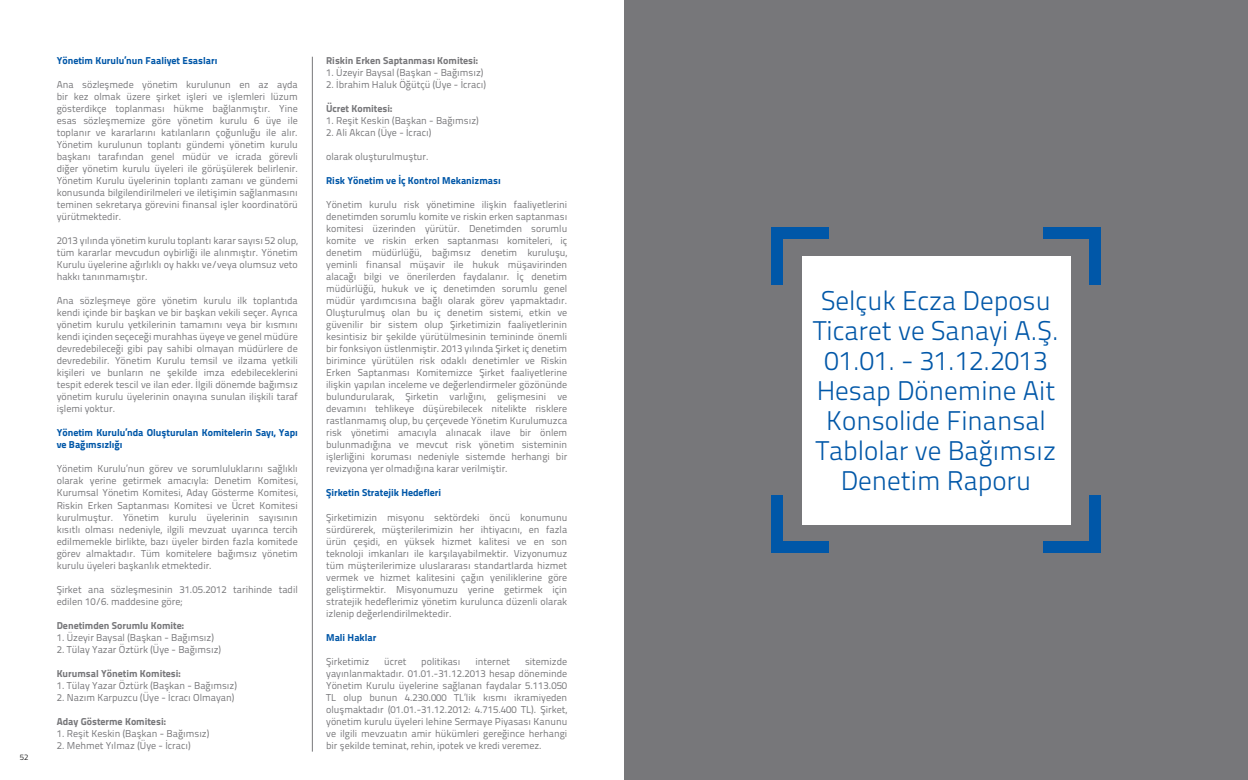
<style>
.page{position:relative;width:1248px;height:780px;background:#fff}
.page>*{position:absolute;margin:0;border:0;box-sizing:border-box;transform-origin:0 0}
.t1{font:27px/30px "Titillium Text 25 L 250 wt";color:#0057a8;text-align:center}
.t2{font:10px/12px "Titillium Text 25 L 400 wt";color:#77777a;text-align:justify}
.t3{font:10px/12px "Titillium Text 25 L 999 wt";color:#0057a8}
.t4{font:10px "Titillium Text 25 L 999 wt";color:#77777a}
.t5{font:8px "Titillium Text 25 L 250 wt";color:#000}
</style>
<div class="page">
<hr style="left:312px;top:57px;width:1px;height:694px;background:#77777a">
<div style="left:624px;top:0;width:623px;height:780px;background:#77777a"></div>
<div style="left:771px;top:227px;width:11px;height:58px;background:#0057a8"></div>
<div style="left:771px;top:227px;width:57px;height:12px;background:#0057a8"></div>
<div style="left:1089px;top:227px;width:11px;height:58px;background:#0057a8"></div>
<div style="left:1043px;top:227px;width:57px;height:12px;background:#0057a8"></div>
<div style="left:1089px;top:495px;width:11px;height:57px;background:#0057a8"></div>
<div style="left:1043px;top:541px;width:57px;height:11px;background:#0057a8"></div>
<div style="left:771px;top:495px;width:11px;height:57px;background:#0057a8"></div>
<div style="left:771px;top:541px;width:57px;height:11px;background:#0057a8"></div>
<div style="left:801px;top:256px;width:268px;height:268px;background:#fff"></div>
<p class="t5" style="left:20px;top:751px;width:10px">52</p>
<p class="t3" style="left:57px;top:54px;width:162px">Yönetim Kurulu’nun Faaliyet Esasları</p>
<p class="t2" style="left:57px;top:78px;width:242px">Ana sözleşmede yönetim kurulunun en az ayda bir kez olmak üzere şirket işleri ve işlemleri lüzum gösterdikçe toplanması hükme bağlanmıştır. Yine esas sözleşmemize göre yönetim kurulu 6 üye ile toplanır ve kararlarını katılanların çoğunluğu ile alır.<br>Yönetim kurulunun toplantı gündemi yönetim kurulu başkanı tarafından genel müdür ve icrada görevli diğer yönetim kurulu üyeleri ile görüşülerek belirlenir.<br>Yönetim Kurulu üyelerinin toplantı zamanı ve gündemi konusunda bilgilendirilmeleri ve iletişimin sağlanmasını teminen sekretarya görevini finansal işler koordinatörü yürütmektedir.</p>
<p class="t2" style="left:57px;top:234px;width:242px">2013 yılında yönetim kurulu toplantı karar sayısı 52 olup, tüm kararlar mevcudun oybirliği ile alınmıştır. Yönetim Kurulu üyelerine ağırlıklı oy hakkı ve/veya olumsuz veto hakkı tanınmamıştır.</p>
<p class="t2" style="left:57px;top:294px;width:242px">Ana sözleşmeye göre yönetim kurulu ilk toplantıda kendi içinde bir başkan ve bir başkan vekili seçer. Ayrıca yönetim kurulu yetkilerinin tamamını veya bir kısmını kendi içinden seçeceği murahhas üyeye ve genel müdüre devredebileceği gibi pay sahibi olmayan müdürlere de devredebilir. Yönetim Kurulu temsil ve ilzama yetkili kişileri ve bunların ne şekilde imza edebileceklerini tespit ederek tescil ve ilan eder. İlgili dönemde bağımsız yönetim kurulu üyelerinin onayına sunulan ilişkili taraf işlemi yoktur.</p>
<p class="t3" style="left:57px;top:426px;width:242px">Yönetim Kurulu’nda Oluşturulan Komitelerin Sayı, Yapı ve Bağımsızlığı</p>
<p class="t2" style="left:57px;top:462px;width:242px">Yönetim Kurulu’nun görev ve sorumluluklarını sağlıklı olarak yerine getirmek amacıyla: Denetim Komitesi, Kurumsal Yönetim Komitesi, Aday Gösterme Komitesi, Riskin Erken Saptanması Komitesi ve Ücret Komitesi kurulmuştur. Yönetim kurulu üyelerinin sayısının kısıtlı olması nedeniyle, ilgili mevzuat uyarınca tercih edilmemekle birlikte, bazı üyeler birden fazla komitede görev almaktadır. Tüm komitelere bağımsız yönetim kurulu üyeleri başkanlık etmektedir.</p>
<p class="t2" style="left:57px;top:582px;width:242px">Şirket ana sözleşmesinin 31.05.2012 tarihinde tadil edilen 10/6. maddesine göre;</p>
<p class="t4" style="left:57px;top:617px;width:129px">Denetimden Sorumlu Komite:</p>
<p class="t2" style="left:57px;top:630px;width:159px">1. Üzeyir Baysal (Başkan - Bağımsız)</p>
<p class="t2" style="left:57px;top:642px;width:166px">2. Tülay Yazar Öztürk (Üye - Bağımsız)</p>
<p class="t4" style="left:57px;top:665px;width:126px">Kurumsal Yönetim Komitesi:</p>
<p class="t2" style="left:57px;top:678px;width:182px">1. Tülay Yazar Öztürk (Başkan - Bağımsız)</p>
<p class="t2" style="left:57px;top:690px;width:179px">2. Nazım Karpuzcu (Üye - İcracı Olmayan)</p>
<p class="t4" style="left:57px;top:713px;width:111px">Aday Gösterme Komitesi:</p>
<p class="t2" style="left:57px;top:726px;width:154px">1. Reşit Keskin (Başkan - Bağımsız)</p>
<p class="t2" style="left:57px;top:738px;width:135px">2. Mehmet Yılmaz (Üye - İcracı)</p>
<p class="t4" style="left:326px;top:53px;width:153px">Riskin Erken Saptanması Komitesi:</p>
<p class="t2" style="left:326px;top:66px;width:159px">1. Üzeyir Baysal (Başkan - Bağımsız)</p>
<p class="t2" style="left:326px;top:78px;width:161px">2. İbrahim Haluk Öğütçü (Üye - İcracı)</p>
<p class="t4" style="left:326px;top:101px;width:68px">Ücret Komitesi:</p>
<p class="t2" style="left:326px;top:114px;width:154px">1. Reşit Keskin (Başkan - Bağımsız)</p>
<p class="t2" style="left:326px;top:126px;width:107px">2. Ali Akcan (Üye - İcracı)</p>
<p class="t2" style="left:326px;top:150px;width:104px">olarak oluşturulmuştur.</p>
<p class="t3" style="left:326px;top:174px;width:176px">Risk Yönetim ve İç Kontrol Mekanizması</p>
<p class="t2" style="left:326px;top:198px;width:242px">Yönetim kurulu risk yönetimine ilişkin faaliyetlerini denetimden sorumlu komite ve riskin erken saptanması komitesi üzerinden yürütür. Denetimden sorumlu komite ve riskin erken saptanması komiteleri, iç denetim müdürlüğü, bağımsız denetim kuruluşu, yeminli finansal müşavir ile hukuk müşavirinden alacağı bilgi ve önerilerden faydalanır. İç denetim müdürlüğü, hukuk ve iç denetimden sorumlu genel müdür yardımcısına bağlı olarak görev yapmaktadır.<br>Oluşturulmuş olan bu iç denetim sistemi, etkin ve güvenilir bir sistem olup Şirketimizin faaliyetlerinin kesintisiz bir şekilde yürütülmesinin temininde önemli bir fonksiyon üstlenmiştir. 2013 yılında Şirket iç denetim birimince yürütülen risk odaklı denetimler ve Riskin Erken Saptanması Komitemizce Şirket faaliyetlerine ilişkin yapılan inceleme ve değerlendirmeler gözönünde bulundurularak, Şirketin varlığını, gelişmesini ve devamını tehlikeye düşürebilecek nitelikte risklere rastlanmamış olup, bu çerçevede Yönetim Kurulumuzca risk yönetimi amacıyla alınacak ilave bir önlem bulunmadığına ve mevcut risk yönetim sisteminin işlerliğini koruması nedeniyle sistemde herhangi bir revizyona yer olmadığına karar verilmiştir.</p>
<p class="t3" style="left:326px;top:486px;width:116px">Şirketin Stratejik Hedefleri</p>
<p class="t2" style="left:326px;top:510px;width:242px">Şirketimizin misyonu sektördeki öncü konumunu sürdürerek, müşterilerimizin her ihtiyacını, en fazla ürün çeşidi, en yüksek hizmet kalitesi ve en son teknoloji imkanları ile karşılayabilmektir. Vizyonumuz tüm müşterilerimize uluslararası standartlarda hizmet vermek ve hizmet kalitesini çağın yeniliklerine göre geliştirmektir. Misyonumuzu yerine getirmek için stratejik hedeflerimiz yönetim kurulunca düzenli olarak izlenip değerlendirilmektedir.</p>
<p class="t3" style="left:326px;top:630px;width:52px">Mali Haklar</p>
<p class="t2" style="left:326px;top:654px;width:45px">Şirketimiz</p>
<p class="t2" style="left:384px;top:654px;width:24px">ücret</p>
<p class="t2" style="left:421px;top:654px;width:41px">politikası</p>
<p class="t2" style="left:475px;top:654px;width:36px">internet</p>
<p class="t2" style="left:326px;top:654px;width:242px;text-indent:199px">sitemizde yayınlanmaktadır. 01.01.-31.12.2013 hesap döneminde Yönetim Kurulu üyelerine sağlanan faydalar 5.113.050<br>TL olup bunun 4.230.000 TL’lik kısmı ikramiyeden oluşmaktadır (01.01.-31.12.2012: 4.715.400 TL). Şirket, yönetim kurulu üyeleri lehine Sermaye Piyasası Kanunu ve ilgili mevzuatın amir hükümleri gereğince herhangi bir şekilde teminat, rehin, ipotek ve kredi veremez.</p>
<h1 class="t1" style="left:813px;top:284px;width:247px">Selçuk Ecza Deposu<br>Ti̇caret ve Sanayi̇ A.Ş.<br>01.01. - 31.12.2013<br>Hesap Dönemi̇ne Ai̇t<br>Konsoli̇de Fi̇nansal<br>Tablolar ve Bağımsız<br>Deneti̇m Raporu</h1>
</div>
